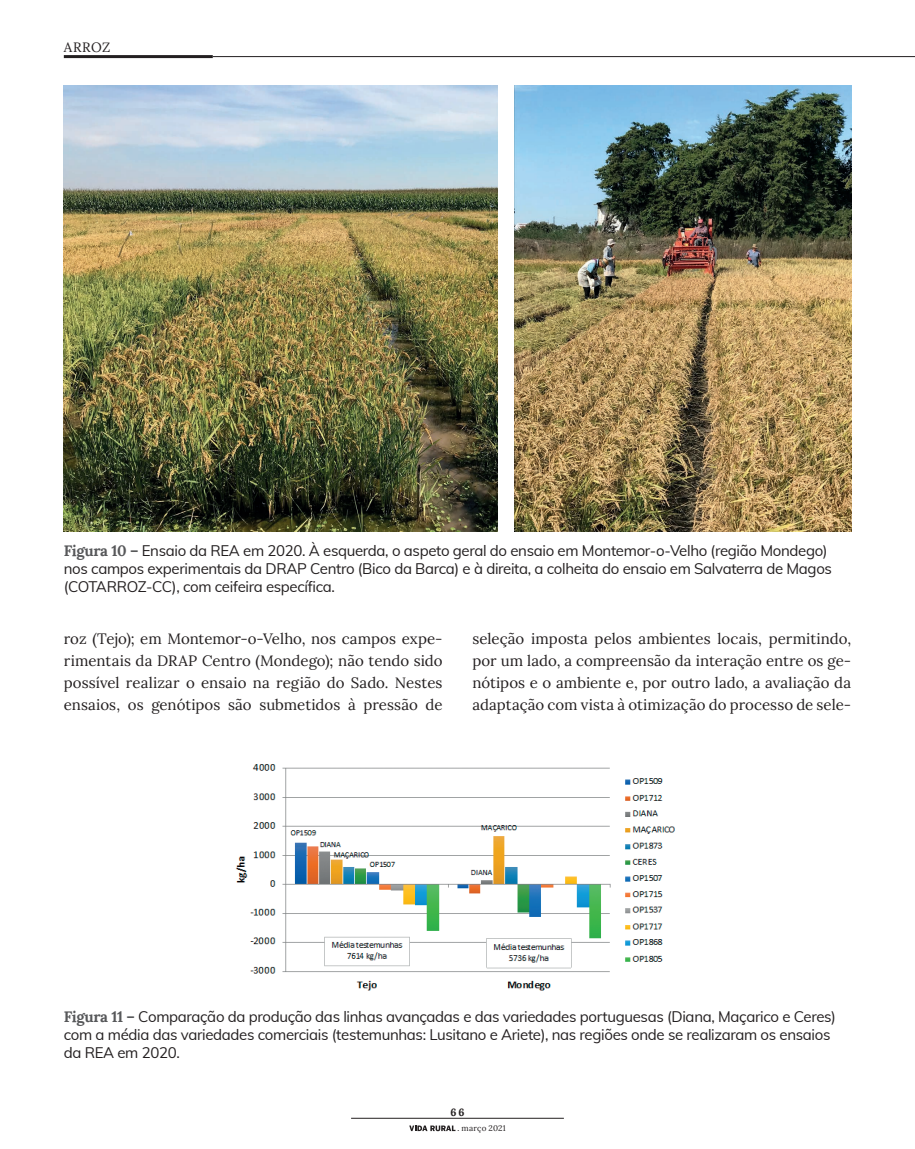
<style>
.page{position:relative;width:915px;height:1149px;background:#fff}
.page>*{position:absolute;margin:0;border:0;box-sizing:border-box;transform-origin:0 0}
.t1{font:15px/18px "Muli";letter-spacing:-.02em;color:#231f20}
.t2{font:15px/21.8px "Lora";color:#231f20;text-align:justify}
.t3{font:13.5px "Lora";letter-spacing:.04em;color:#231f20}
.t4{font:700 10.5px "Lora";color:#231f20}
.t5{font:8.1px "Lora";letter-spacing:.02em;color:#231f20}
.s1{font-family:"Lora";font-weight:700;color:#57585a}
.s2{font-family:"Poynter Text Roman Two"}
</style>
<div class="page">
<svg style="left:409px;top:1125px;width:46px;height:5px"></svg>
<hr style="left:64px;top:55px;width:149px;height:3px;background:#231f20">
<hr style="left:351px;top:1117px;width:212px;height:1px;background:#231f20">
<hr style="left:213px;top:56px;width:701px;height:1px;background:#231f20">
<img style="left:514px;top:85px;width:336px;height:446px">
<img style="left:64px;top:85px;width:433px;height:446px">
<img style="left:235px;top:764px;width:440px;height:227px">
<p class="t3" style="left:64px;top:37px;width:48px">ARROZ</p>
<p class="t1" style="left:64px;top:540px;width:769px"><span class="s1">Figura 10 –</span> Ensaio da REA em 2020. À esquerda, o aspeto geral do ensaio em Montemor-o-Velho (região Mondego) nos campos experimentais da DRAP Centro (Bico da Barca) e à direita, a colheita do ensaio em Salvaterra de Magos (COTARROZ-CC), com ceifeira específica.</p>
<p class="t2" style="left:64px;top:627px;width:380px">roz (Tejo); em Montemor-o-Velho, nos campos expe&shy;rimentais da DRAP Centro (Mondego); não tendo sido possível realizar o ensaio na região do Sado. Nestes ensaios, os genótipos são submetidos à pressão de</p>
<p class="t2" style="left:472px;top:627px;width:380px">seleção imposta pelos ambientes locais, permitindo, por um lado, a compreensão da interação entre os ge&shy;nótipos e o ambiente e, por outro lado, a avaliação da adaptação com vista à otimização do processo de sele-</p>
<p class="t1" style="left:64px;top:1006px;width:773px"><span class="s1">Figura 11 –</span> Comparação da produção das linhas avançadas e das variedades portuguesas (Diana, Maçarico e Ceres) com a média das variedades comerciais (testemunhas: Lusitano e Ariete), nas regiões onde se realizaram os ensaios da REA em 2020.</p>
<p class="t4" style="left:450px;top:1103px;width:15px">66</p>
<p class="t5" style="left:457px;top:1121px;width:50px"><span class="s2">.</span> março 2021</p>
</div>
